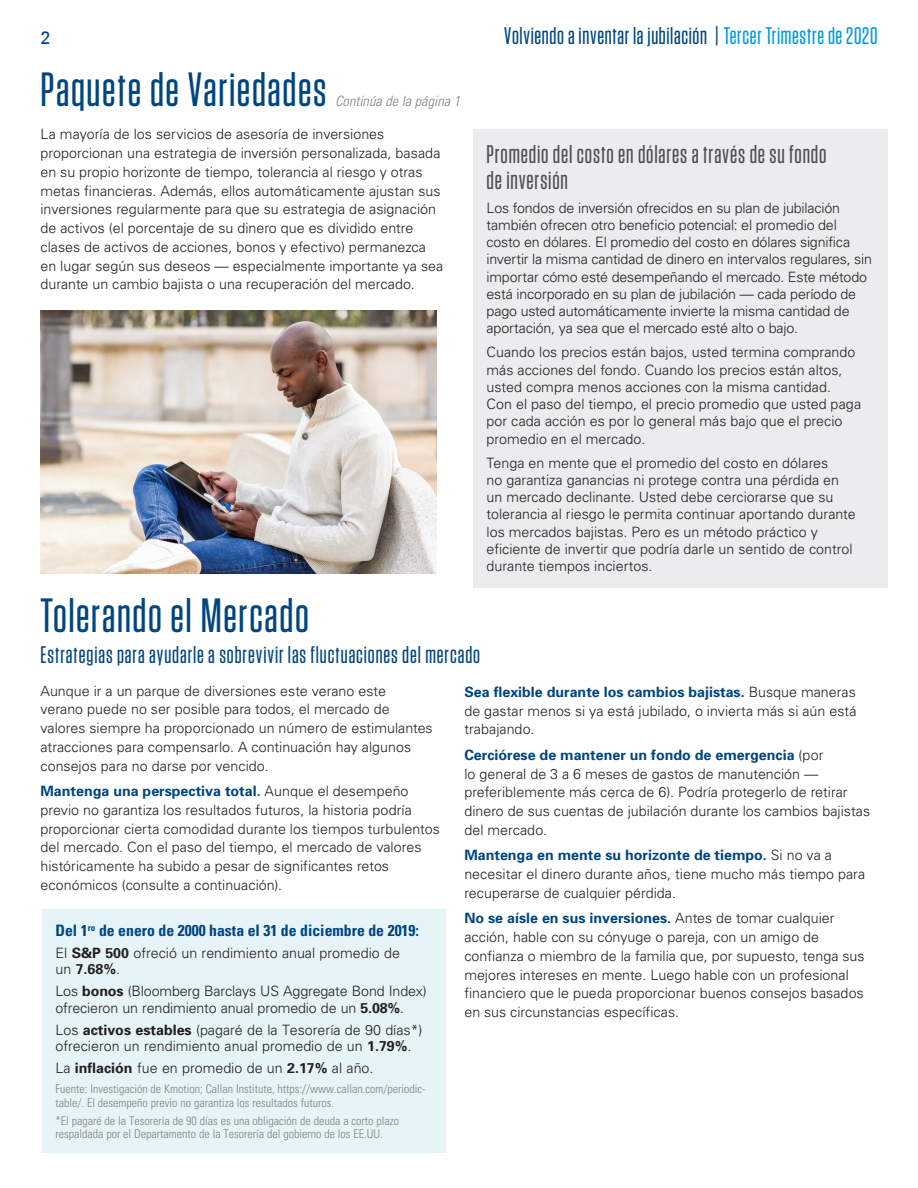
<style>
.page{position:relative;width:918px;height:1188px;background:#fff}
.page>*{position:absolute;margin:0;border:0;box-sizing:border-box;transform-origin:0 0}
.Headline{font:500 48px "Tungsten Narrow";letter-spacing:.035em;color:#00467e}
.Subhead{font:500 25.5px/25.5px "Tungsten Narrow";letter-spacing:.035em;color:#4c4f54}
.Story_Subtitle{font:500 24px "Tungsten Narrow";letter-spacing:.04em;color:#00467e}
.RIM_-_headline{font:500 24px "Tungsten Narrow";letter-spacing:.03em;color:#00467e}
.RIM_-_headline-2{font:18px "Univers LT";color:#00467e}
.subheads{font:700 condensed 15.75px "Univers";color:#00467e}
.Body_Copy{font:300 14.25px/18.8px "Univers LT Std";color:#231f20}
.body_copy{font:300 14.25px/16.5px "Univers";color:#231f20}
.Headline-2{font:italic 300 condensed 14.25px "Univers";letter-spacing:.01em;color:#808083}
.footnotes{font:300 condensed 12px/13.5px "Univers";color:#808083}
.s1{color:#009bde}
.s2{font-family:"Univers";font-weight:700;color:#00467e}
.s3{font-weight:700}
</style>
<div class="page">
<img style="left:40px;top:310px;width:396px;height:263px">
<div style="left:473px;top:129px;width:415px;height:459px;background:#ececee"></div>
<div style="left:42px;top:910px;width:404px;height:243px;background:#e6f3f7"></div>
<p class="RIM_-_headline-2" style="left:40px;top:27px;width:12px">2</p>
<p class="RIM_-_headline" style="left:504px;top:24px;width:375px">Volviendo a inventar la jubilación | <span class="s1">Tercer Trimestre de 2020</span></p>
<p class="Headline" style="left:40px;top:65px;width:287px">Paquete de Variedades</p>
<p class="Headline-2" style="left:335px;top:92px;width:126px">Continúa de la página 1</p>
<p class="Body_Copy" style="left:40px;top:125px;width:404px">La mayoría de los servicios de asesoría de inversiones proporcionan una estrategia de inversión personalizada, basada en su propio horizonte de tiempo, tolerancia al riesgo y otras metas financieras. Además, ellos automáticamente ajustan sus inversiones regularmente para que su estrategia de asignación de activos (el porcentaje de su dinero que es dividido entre clases de activos de acciones, bonos y efectivo) permanezca en lugar según sus deseos — especialmente importante ya sea durante un cambio bajista o una recuperación del mercado.</p>
<p class="Subhead" style="left:487px;top:142px;width:341px">Promedio del costo en dólares a través de su fondo de inversión</p>
<p class="Body_Copy" style="left:487px;top:199px;width:387px;line-height:17.2px">Los fondos de inversión ofrecidos en su plan de jubilación también ofrecen otro beneficio potencial: el promedio del costo en dólares. El promedio del costo en dólares significa invertir la misma cantidad de dinero en intervalos regulares, sin importar cómo esté desempeñando el mercado. Este método está incorporado en su plan de jubilación — cada período de pago usted automáticamente invierte la misma cantidad de aportación, ya sea que el mercado esté alto o bajo.</p>
<p class="Body_Copy" style="left:487px;top:344px;width:376px;line-height:17.2px">Cuando los precios están bajos, usted termina comprando más acciones del fondo. Cuando los precios están altos, usted compra menos acciones con la misma cantidad.<br>Con el paso del tiempo, el precio promedio que usted paga por cada acción es por lo general más bajo que el precio promedio en el mercado.</p>
<p class="Body_Copy" style="left:487px;top:454px;width:371px;line-height:17.2px">Tenga en mente que el promedio del costo en dólares<br>no garantiza ganancias ni protege contra una pérdida en un mercado declinante. Usted debe cerciorarse que su tolerancia al riesgo le permita continuar aportando durante los mercados bajistas. Pero es un método práctico y eficiente de invertir que podría darle un sentido de control durante tiempos inciertos.</p>
<p class="Headline" style="left:40px;top:592px;width:270px">Tolerando el Mercado</p>
<p class="Story_Subtitle" style="left:40px;top:643px;width:441px">Estrategias para ayudarle a sobrevivir las fluctuaciones del mercado</p>
<p class="Body_Copy" style="left:40px;top:681px;width:394px">Aunque ir a un parque de diversiones este verano este<br>verano puede no ser posible para todos, el mercado de valores siempre ha proporcionado un número de estimulantes atracciones para compensarlo. A continuación hay algunos consejos para no darse por vencido.</p>
<p class="Body_Copy" style="left:40px;top:782px;width:401px"><span class="s2">Mantenga una perspectiva total.</span> Aunque el desempeño previo no garantiza los resultados futuros, la historia podría proporcionar cierta comodidad durante los tiempos turbulentos del mercado. Con el paso del tiempo, el mercado de valores históricamente ha subido a pesar de significantes retos económicos (consulte a continuación).</p>
<p class="subheads" style="left:56px;top:921px;width:365px">Del 1<sup>ro</sup> de enero de 2000 hasta el 31 de diciembre de 2019:</p>
<p class="body_copy" style="left:56px;top:944px;width:346px">El <span class="s3">S&amp;P 500</span> ofreció un rendimiento anual promedio de un <span class="s3">7.68%</span>.</p>
<p class="body_copy" style="left:56px;top:983px;width:373px">Los <span class="s3">bonos</span> (Bloomberg Barclays US Aggregate Bond Index) ofrecieron un rendimiento anual promedio de un <span class="s3">5.08%</span>.</p>
<p class="body_copy" style="left:56px;top:1021px;width:369px">Los <span class="s3">activos estables</span> (pagaré de la Tesorería de 90 días*) ofrecieron un rendimiento anual promedio de un <span class="s3">1.79%</span>.</p>
<p class="body_copy" style="left:56px;top:1059px;width:320px">La <span class="s3">inflación</span> fue en promedio de un <span class="s3">2.17%</span> al año.</p>
<p class="footnotes" style="left:56px;top:1082px;width:372px">Fuente: Investigación de Kmotion; Callan Institute, https://www.callan.com/periodic&shy;table/. El desempeño previo no garantiza los resultados futuros.</p>
<p class="footnotes" style="left:56px;top:1114px;width:345px">*El pagaré de la Tesorería de 90 días es una obligación de deuda a corto plazo respaldada por el Departamento de la Tesorería del gobierno de los EE.UU.</p>
<p class="Body_Copy" style="left:464px;top:683px;width:394px;text-align:justify"><span class="s2">Sea flexible durante los cambios bajistas.</span> Busque maneras de gastar menos si ya está jubilado, o invierta más si aún está trabajando.</p>
<p class="Body_Copy" style="left:464px;top:746px;width:407px"><span class="s2">Cerciórese de mantener un fondo de emergencia</span> (por<br>lo general de 3 a 6 meses de gastos de manutención — preferiblemente más cerca de 6). Podría protegerlo de retirar dinero de sus cuentas de jubilación durante los cambios bajistas del mercado.</p>
<p class="Body_Copy" style="left:464px;top:846px;width:402px"><span class="s2">Mantenga en mente su horizonte de tiempo.</span> Si no va a necesitar el dinero durante años, tiene mucho más tiempo para recuperarse de cualquier pérdida.</p>
<p class="Body_Copy" style="left:464px;top:909px;width:402px"><span class="s2">No se aísle en sus inversiones.</span> Antes de tomar cualquier acción, hable con su cónyuge o pareja, con un amigo de confianza o miembro de la familia que, por supuesto, tenga sus mejores intereses en mente. Luego hable con un profesional financiero que le pueda proporcionar buenos consejos basados en sus circunstancias específicas.</p>
</div>
